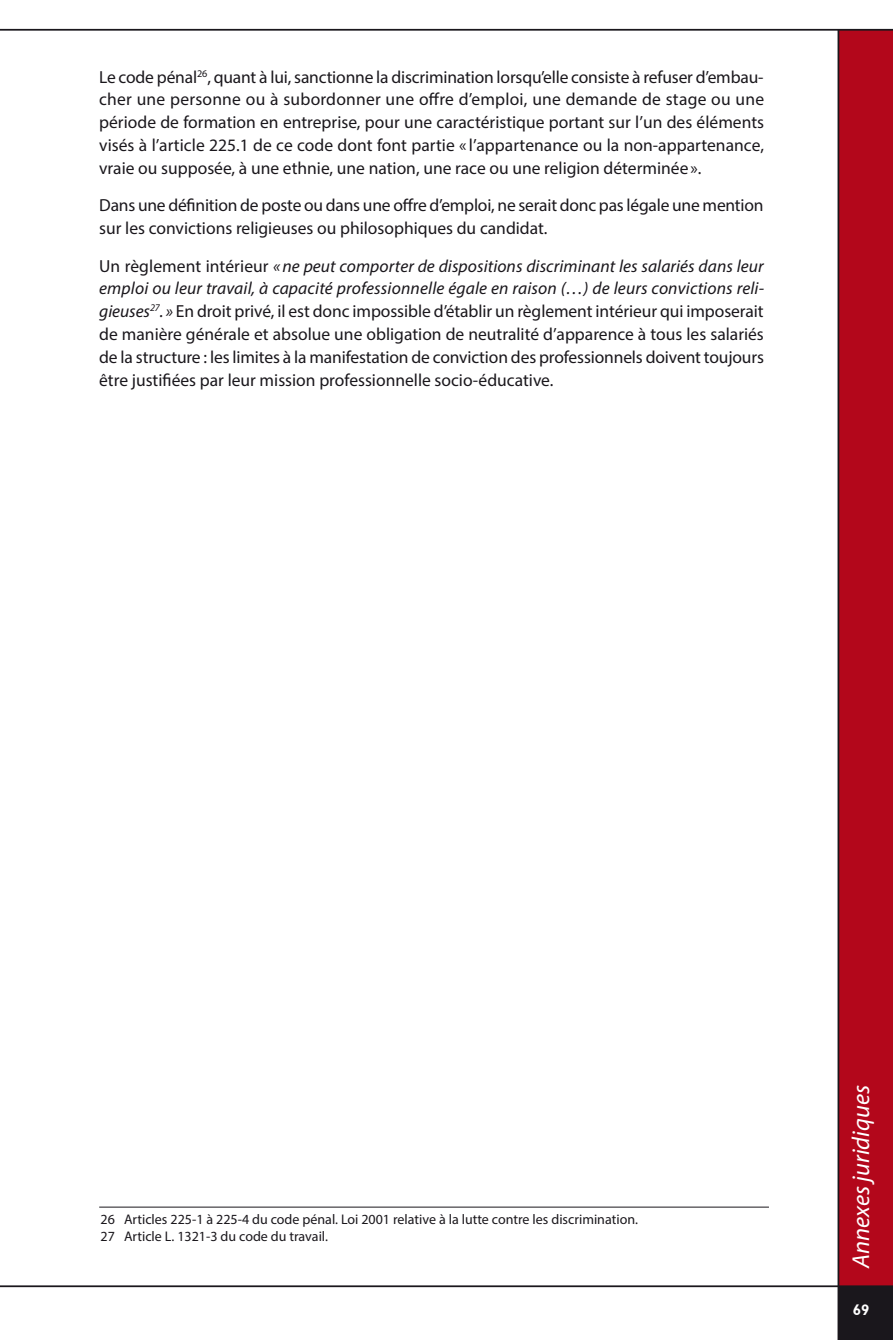
<style>
.page{position:relative;width:893px;height:1340px;background:#fff}
.page>*{position:absolute;margin:0;border:0;box-sizing:border-box;transform-origin:0 0}
.t1{font:italic 24.5px "Myriad Pro";color:#fff}
.t2{font:17.5px/22.8px "Myriad Pro";color:#1a171c;text-align:justify}
.t3{font:700 15.75px "Chantilly";color:#fff}
.t4{font:14px/16.8px "Myriad Pro";color:#1a171c}
.s1{font-style:italic}
</style>
<div class="page">
<div style="left:838px;top:1285px;width:55px;height:54px;background:#1a171c"></div>
<div style="left:838px;top:29px;width:55px;height:1256px;background:#b3071b"></div>
<hr style="left:0;top:29px;width:893px;height:2px;background:#1a171c">
<hr style="left:0;top:1285px;width:893px;height:2px;background:#1a171c">
<hr style="left:837px;top:30px;width:2px;height:1309px;background:#1a171c">
<hr style="left:99px;top:1206px;width:670px;height:1px;background:#1a171c">
<p class="t2" style="left:99px;top:65px;width:666px">Le code pénal<sup>26</sup>, quant à lui, sanctionne la discrimination lorsqu’elle consiste à refuser d’embau&shy;cher une personne ou à subordonner une offre d’emploi, une demande de stage ou une période de formation en entreprise, pour une caractéristique portant sur l’un des éléments visés à l’article 225.1 de ce code dont font partie « l’appartenance ou la non-appartenance, vraie ou supposée, à une ethnie, une nation, une race ou une religion déterminée».</p>
<p class="t2" style="left:99px;top:194px;width:666px">Dans une définition de poste ou dans une offre d’emploi, ne serait donc pas légale une mention sur les convictions religieuses ou philosophiques du candidat.</p>
<p class="t2" style="left:99px;top:254px;width:666px">Un règlement intérieur <span class="s1">«ne peut comporter de dispositions discriminant les salariés dans leur emploi ou leur travail, à capacité professionnelle égale en raison (…) de leurs convictions reli&shy;gieuses</span><sup>27</sup><span class="s1">. »</span> En droit privé, il est donc impossible d’établir un règlement intérieur qui imposerait de manière générale et absolue une obligation de neutralité d’apparence à tous les salariés de la structure : les limites à la manifestation de conviction des professionnels doivent toujours être justifiées par leur mission professionnelle socio-éducative.</p>
<p class="t4" style="left:101px;top:1210px;width:539px">26 Articles 225-1 à 225-4 du code pénal. Loi 2001 relative à la lutte contre les discrimination.<br>27 Article L. 1321-3 du code du travail.</p>
<h1 class="t1" style="left:846px;top:1267px;width:184px;rotate:-90deg">Annexes juridiques</h1>
<p class="t3" style="left:853px;top:1301px;width:18px">69</p>
</div>
